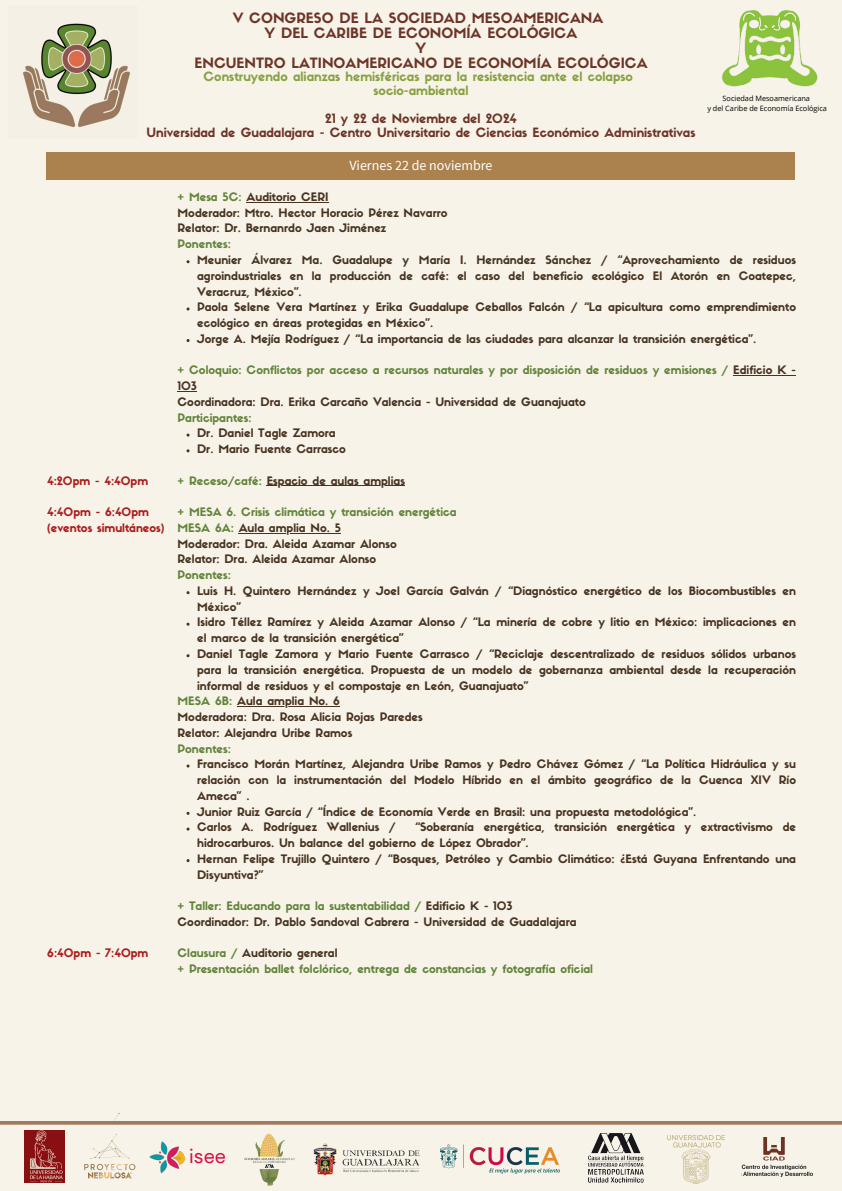
<style>
.page{position:relative;width:842px;height:1191px;background:#fff}
.page>*{position:absolute;margin:0;border:0;box-sizing:border-box;transform-origin:0 0}
.t1{font:19.6px "DM Sans";color:#db0747}
.t2{font:14px/15px "Sifonn Basic";color:#6d3427;text-align:center}
.t3{font:14px "Source Sans Pro";color:#fff}
.t4{font:12.6px/13.5px "Sifonn Basic";color:#6d3427;text-align:center}
.t5{font:12.6px/13.5px "Sifonn Basic";color:#88a142;text-align:center}
.t6{font:11.5px/15.8px "Sifonn Basic";color:#483321}
.t7{font:11.5px/15.8px "Sifonn Basic";color:#61843a}
.t8{font:11.5px/15.8px "Sifonn Basic";color:#ab1a1a}
.t9{font:7.3px "Open Sans";color:#000}
.s1{color:#61843a}
.s2{color:#483321}
</style>
<div class="page">
<div style="left:0;top:0;width:842px;height:1190px;background:#f7f3e8"></div>
<img style="left:23px;top:23px;width:107px;height:105px">
<div style="left:47px;top:152px;width:748px;height:28px;background:#ab824d"></div>
<hr style="left:246px;top:202px;width:83px;height:1px;background:#483321">
<hr style="left:733px;top:375px;width:63px;height:1px;background:#483321">
<svg style="left:178px;top:391px;width:19px;height:1px"></svg>
<hr style="left:267px;top:485px;width:138px;height:1px;background:#483321">
<hr style="left:239px;top:532px;width:102px;height:1px;background:#483321">
<hr style="left:237px;top:706px;width:103px;height:1px;background:#483321">
<img style="left:722px;top:10px;width:96px;height:77px">
<svg style="left:0;top:1121px;width:842px;height:63px"></svg>
<img style="left:439px;top:1143px;width:122px;height:32px">
<img style="left:742px;top:1137px;width:70px;height:39px">
<img style="left:75px;top:1130px;width:67px;height:52px">
<img style="left:312px;top:1138px;width:109px;height:39px">
<img style="left:586px;top:1127px;width:58px;height:57px">
<img style="left:24px;top:1130px;width:41px;height:52px">
<img style="left:667px;top:1135px;width:58px;height:48px">
<img style="left:149px;top:1138px;width:39px;height:35px">
<img style="left:241px;top:1131px;width:57px;height:55px">
<p class="t2" style="left:194px;top:12px;width:455px">V CONGRESO DE LA SOCIEDAD MESOAMERICANA<br>Y DEL CARIBE DE ECONOMÍA ECOLÓGICA<br>Y<br>ENCUENTRO LATINOAMERICANO DE ECONOMÍA ECOLÓGICA</p>
<p class="t5" style="left:204px;top:71px;width:431px">Construyendo alianzas hemisféricas para la resistencia ante el colapso socio-ambiental</p>
<p class="t4" style="left:146px;top:113px;width:550px">21 y 22 de Noviembre del 2024<br>Universidad de Guadalajara - Centro Universitario de Ciencias Económico Administrativas</p>
<h4 class="t9" style="left:723px;top:94px;width:89px">Sociedad Mesoamericana</h4>
<p class="t9" style="left:707px;top:103px;width:121px">y del Caribe de Economía Ecológica</p>
<p class="t8" style="left:47px;top:474px;width:102px">4:20pm - 4:40pm</p>
<p class="t8" style="left:47px;top:505px;width:119px">4:40pm - 6:40pm (eventos simultáneos)</p>
<p class="t8" style="left:47px;top:946px;width:103px">6:40pm - 7:40pm</p>
<h3 class="t3" style="left:349px;top:156px;width:145px">Viernes 22 de noviembre</h3>
<h4 class="t6" style="left:178px;top:190px;width:271px"><span class="s1">+ Mesa 5C:</span> Auditorio CERI<br>Moderador: Mtro. Hector Horacio Pérez Navarro<br>Relator: Dr. Bernanrdo Jaen Jiménez<br><span class="s1">Ponentes:</span></h4>
<h4 class="t6" style="left:197px;top:253px;width:600px;text-align:justify">Meunier Álvarez Ma. Guadalupe y María I. Hernández Sánchez / “Aprovechamiento de residuos agroindustriales en la producción de café: el caso del beneficio ecológico El Atorón en Coatepec, Veracruz, México”.</h4>
<h4 class="t6" style="left:197px;top:300px;width:600px">Paola Selene Vera Martínez y Erika Guadalupe Ceballos Falcón / “La apicultura como emprendimiento ecológico en áreas protegidas en México”.</h4>
<h4 class="t6" style="left:197px;top:332px;width:561px">Jorge A. Mejía Rodríguez / “La importancia de las ciudades para alcanzar la transición energética”.</h4>
<p class="t7" style="left:178px;top:363px;width:620px">+ Coloquio: Conflictos por acceso a recursos naturales y por disposición de residuos y emisiones / <span class="s2">Edificio K - 103<br>Coordinadora: Dra. Erika Carcaño Valencia - Universidad de Guanajuato<br></span>Participantes:</p>
<p class="t6" style="left:197px;top:426px;width:140px">Dr. Daniel Tagle Zamora</p>
<p class="t6" style="left:197px;top:442px;width:150px">Dr. Mario Fuente Carrasco</p>
<h4 class="t6" style="left:178px;top:474px;width:229px"><span class="s1">+ Receso/café:</span> Espacio de aulas amplias</h4>
<p class="t7" style="left:178px;top:505px;width:281px">+ MESA 6. Crisis climática y transición energética</p>
<p class="t6" style="left:178px;top:521px;width:165px"><span class="s1">MESA 6A:</span> Aula amplia No. 5</p>
<h4 class="t6" style="left:178px;top:537px;width:221px">Moderador: Dra. Aleida Azamar Alonso</h4>
<h4 class="t6" style="left:178px;top:552px;width:200px">Relator: Dra. Aleida Azamar Alonso</h4>
<h4 class="t7" style="left:178px;top:568px;width:55px">Ponentes:</h4>
<h4 class="t6" style="left:197px;top:584px;width:600px">Luis H. Quintero Hernández y Joel García Galván / “Diagnóstico energético de los Biocombustibles en</h4>
<h4 class="t6" style="left:197px;top:600px;width:46px">México”</h4>
<h4 class="t6" style="left:197px;top:615px;width:600px">Isidro Téllez Ramírez y Aleida Azamar Alonso / “La minería de cobre y litio en México: implicaciones en el marco de la transición energética”</h4>
<p class="t6" style="left:197px;top:647px;width:600px;text-align:justify">Daniel Tagle Zamora y Mario Fuente Carrasco / “Reciclaje descentralizado de residuos sólidos urbanos para la transición energética. Propuesta de un modelo de gobernanza ambiental desde la recuperación informal de residuos y el compostaje en León, Guanajuato”</p>
<p class="t6" style="left:178px;top:694px;width:164px"><span class="s1">MESA 6B:</span> Aula amplia No. 6</p>
<p class="t6" style="left:178px;top:710px;width:247px">Moderadora: Dra. Rosa Alicia Rojas Paredes</p>
<p class="t6" style="left:178px;top:726px;width:176px">Relator: Alejandra Uribe Ramos</p>
<p class="t7" style="left:178px;top:741px;width:55px">Ponentes:</p>
<p class="t6" style="left:197px;top:757px;width:600px">Francisco Morán Martínez, Alejandra Uribe Ramos y Pedro Chávez Gómez / “La Política Hidráulica y su</p>
<h4 class="t6" style="left:197px;top:773px;width:600px">relación con la instrumentación del Modelo Híbrido en el ámbito geográfico de la Cuenca XIV Río<br>Ameca” .<br>Junior Ruiz García / “Índice de Economía Verde en Brasil: una propuesta metodológica”.</h4>
<p class="t6" style="left:197px;top:820px;width:200px">Carlos A. Rodríguez Wallenius /</p>
<p class="t6" style="left:197px;top:820px;width:600px;text-indent:218px">“Soberanía energética, transición energética y extractivismo de hidrocarburos. Un balance del gobierno de López Obrador”.</p>
<p class="t6" style="left:197px;top:852px;width:600px">Hernan Felipe Trujillo Quintero / “Bosques, Petróleo y Cambio Climático: ¿Está Guyana Enfrentando una<br>Disyuntiva?”</p>
<p class="t6" style="left:178px;top:899px;width:400px"><span class="s1">+ Taller: Educando para la sustentabilidad /</span> Edificio K - 103<br>Coordinador: Dr. Pablo Sandoval Cabrera - Universidad de Guadalajara</p>
<p class="t7" style="left:178px;top:946px;width:417px">Clausura / <span class="s2">Auditorio general<br></span>+ Presentación ballet folclórico, entrega de constancias y fotografía oficial</p>
<p class="t1" style="left:189px;top:1143px;width:38px">isee</p>
</div>
